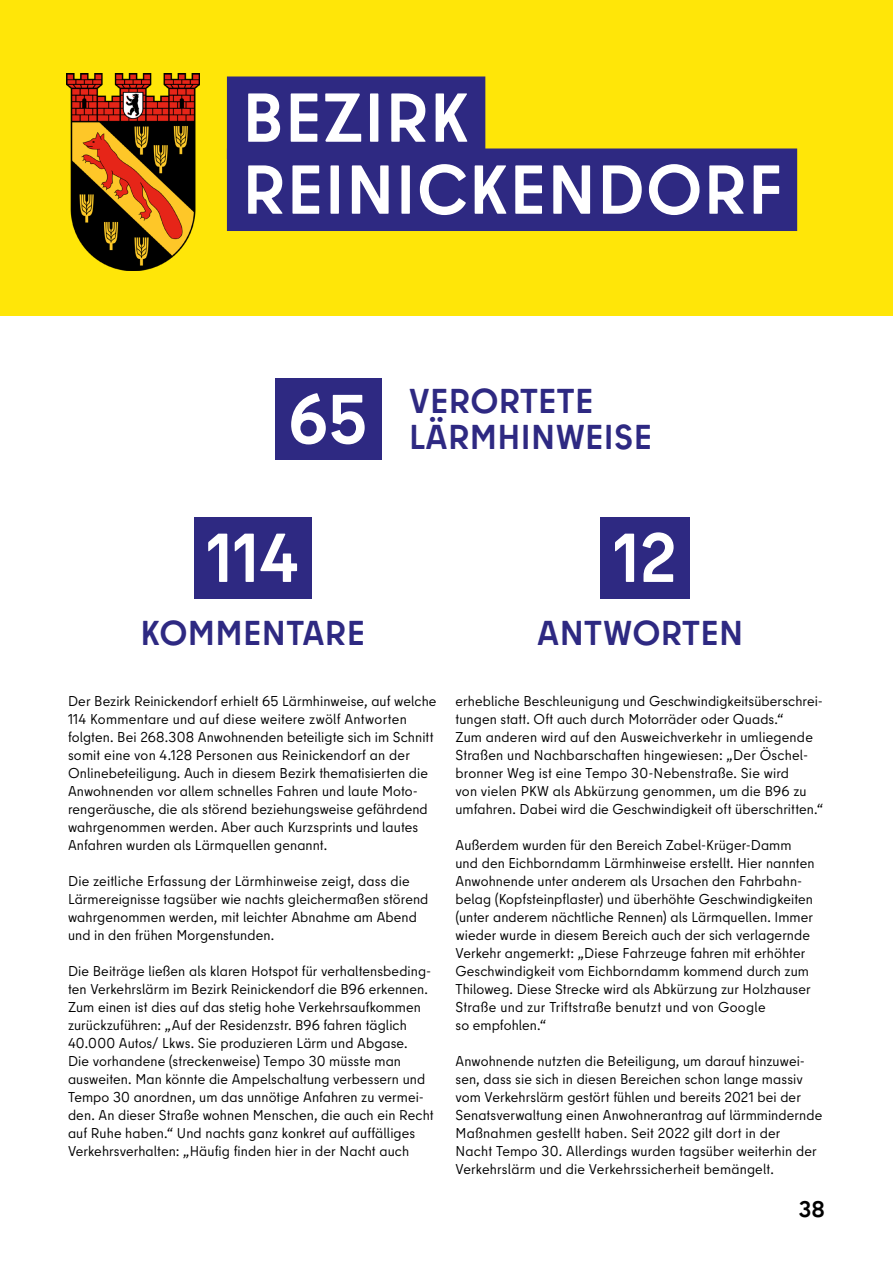
<style>
.page{position:relative;width:893px;height:1263px;background:#fff}
.page>*{position:absolute;margin:0;border:0;box-sizing:border-box;transform-origin:0 0}
.t1{font:700 69px/72px "Berlin Type";letter-spacing:.02em;color:#fff}
.t2{font:700 34.5px/36px "Berlin Type";letter-spacing:.01em;color:#2e2982}
.t3{font:700 22.5px "Berlin Type";color:#000}
.t4{font:14.25px/18px "Berlin Type";letter-spacing:.005em;color:#000}
</style>
<div class="page">
<div style="left:0;top:0;width:893px;height:316px;background:#ffe608"></div>
<div style="left:227px;top:76px;width:258px;height:83px;background:#2e2982"></div>
<div style="left:227px;top:148px;width:570px;height:83px;background:#2e2982"></div>
<img style="left:67px;top:74px;width:133px;height:196px">
<div style="left:275px;top:378px;width:106px;height:82px;background:#2e2982"></div>
<div style="left:601px;top:517px;width:89px;height:81px;background:#2e2982"></div>
<div style="left:194px;top:517px;width:118px;height:81px;background:#2e2982"></div>
<h1 class="t1" style="left:242px;top:82px;width:541px">BEZIRK<br>REINICKENDORF</h1>
<h2 class="t2" style="left:288px;top:383px;width:365px;text-indent:121px">VERORTETE<br><sup>65</sup> LÄRMHINWEISE</h2>
<h1 class="t1" style="left:207px;top:522px;width:93px">114</h1>
<h1 class="t1" style="left:613px;top:522px;width:65px">12</h1>
<h2 class="t2" style="left:141px;top:615px;width:226px">KOMMENTARE</h2>
<h2 class="t2" style="left:537px;top:615px;width:207px">ANTWORTEN</h2>
<p class="t4" style="left:68px;top:692px;width:370px">Der Bezirk Reinickendorf erhielt 65 Lärmhinweise, auf welche 114 Kommentare und auf diese weitere zwölf Antworten folgten. Bei 268.308 Anwohnenden beteiligte sich im Schnitt somit eine von 4.128 Personen aus Reinickendorf an der Onlinebeteiligung. Auch in diesem Bezirk thematisierten die Anwohnenden vor allem schnelles Fahren und laute Moto&shy;rengeräusche, die als störend beziehungsweise gefährdend wahrgenommen werden. Aber auch Kurzsprints und lautes Anfahren wurden als Lärmquellen genannt.</p>
<p class="t4" style="left:68px;top:872px;width:362px">Die zeitliche Erfassung der Lärmhinweise zeigt, dass die Lärmereignisse tagsüber wie nachts gleichermaßen störend wahrgenommen werden, mit leichter Abnahme am Abend und in den frühen Morgenstunden.</p>
<p class="t4" style="left:68px;top:962px;width:367px">Die Beiträge ließen als klaren Hotspot für verhaltensbeding&shy;ten Verkehrslärm im Bezirk Reinickendorf die B96 erkennen.<br>Zum einen ist dies auf das stetig hohe Verkehrsaufkommen zurückzuführen: „Auf der Residenzstr. B96 fahren täglich 40.000 Autos/ Lkws. Sie produzieren Lärm und Abgase.<br>Die vorhandene (streckenweise) Tempo 30 müsste man ausweiten. Man könnte die Ampelschaltung verbessern und Tempo 30 anordnen, um das unnötige Anfahren zu vermei&shy;den. An dieser Straße wohnen Menschen, die auch ein Recht auf Ruhe haben.“ Und nachts ganz konkret auf auffälliges Verkehrsverhalten: „Häufig finden hier in der Nacht auch</p>
<p class="t4" style="left:455px;top:692px;width:369px">erhebliche Beschleunigung und Geschwindigkeitsüberschrei&shy;tungen statt. Oft auch durch Motorräder oder Quads.“<br>Zum anderen wird auf den Ausweichverkehr in umliegende Straßen und Nachbarschaften hingewiesen: „Der Öschel&shy;bronner Weg ist eine Tempo 30-Nebenstraße. Sie wird<br>von vielen PKW als Abkürzung genommen, um die B96 zu umfahren. Dabei wird die Geschwindigkeit oft überschritten.“</p>
<p class="t4" style="left:455px;top:836px;width:360px">Außerdem wurden für den Bereich Zabel-Krüger-Damm und den Eichborndamm Lärmhinweise erstellt. Hier nannten Anwohnende unter anderem als Ursachen den Fahrbahn&shy;belag (Kopfsteinpflaster) und überhöhte Geschwindigkeiten (unter anderem nächtliche Rennen) als Lärmquellen. Immer wieder wurde in diesem Bereich auch der sich verlagernde Verkehr angemerkt: „Diese Fahrzeuge fahren mit erhöhter Geschwindigkeit vom Eichborndamm kommend durch zum Thiloweg. Diese Strecke wird als Abkürzung zur Holzhauser Straße und zur Triftstraße benutzt und von Google<br>so empfohlen.“</p>
<p class="t4" style="left:455px;top:1052px;width:368px">Anwohnende nutzten die Beteiligung, um darauf hinzuwei&shy;sen, dass sie sich in diesen Bereichen schon lange massiv vom Verkehrslärm gestört fühlen und bereits 2021 bei der Senatsverwaltung einen Anwohnerantrag auf lärmmindernde Maßnahmen gestellt haben. Seit 2022 gilt dort in der<br>Nacht Tempo 30. Allerdings wurden tagsüber weiterhin der Verkehrslärm und die Verkehrssicherheit bemängelt.</p>
<h3 class="t3" style="left:799px;top:1194px;width:28px">38</h3>
</div>
